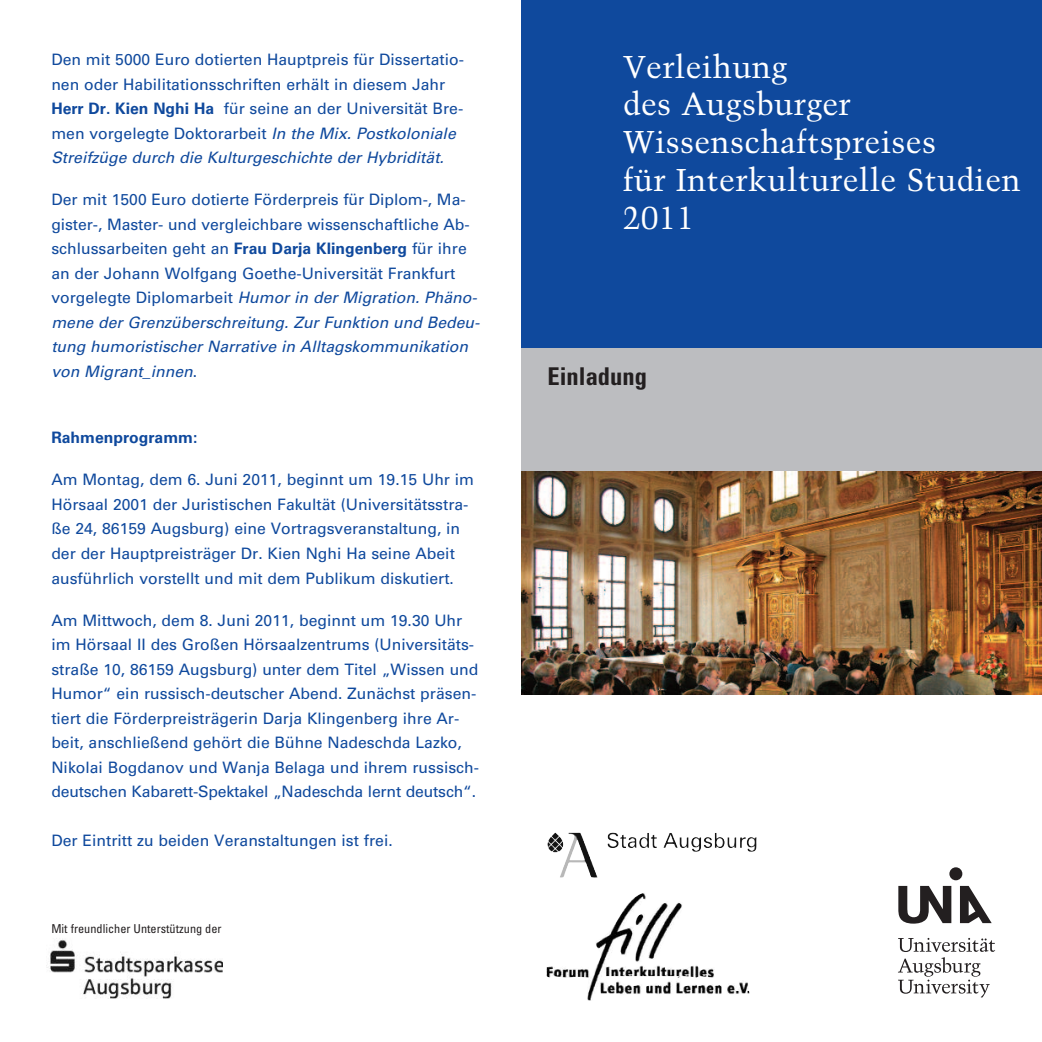
<style>
.page{position:relative;width:1042px;height:1042px;background:#fff}
.page>*{position:absolute;margin:0;border:0;box-sizing:border-box;transform-origin:0 0}
.t1{font:31.5px/37.8px "Trump Mediaeval LT Std";letter-spacing:.01em;color:#fff}
.t2{font:700 condensed 24.5px "Univers LT Std";color:#231f20}
.t3{font:15.75px/24.5px "Univers LT Std";color:#0f499d}
.t4{font:700 15.75px "Univers LT Std";color:#0f499d}
.t5{font:condensed 12.25px "Univers LT Std";color:#231f20}
.s1{font-weight:700}
.s2{font-style:italic}
</style>
<div class="page">
<div style="left:521px;top:347px;width:521px;height:124px;background:#bcbdc0"></div>
<img style="left:546px;top:893px;width:203px;height:107px">
<svg style="left:898px;top:867px;width:93px;height:56px"></svg>
<svg style="left:898px;top:938px;width:97px;height:59px"></svg>
<img style="left:548px;top:832px;width:177px;height:45px">
<img style="left:46px;top:939px;width:177px;height:59px">
<div style="left:521px;top:0;width:521px;height:347px;background:#0f499d"></div>
<img style="left:521px;top:471px;width:521px;height:223px">
<p class="t3" style="left:51px;top:49px;width:414px">Den mit 5000 Euro dotierten Hauptpreis für Dissertatio&shy;nen oder Habilitationsschriften erhält in diesem Jahr <span class="s1">Herr Dr. Kien Nghi Ha</span> für seine an der Universität Bre&shy;men vorgelegte Doktorarbeit <span class="s2">In the Mix. Postkoloniale Streifzüge durch die Kulturgeschichte der Hybridität.</span></p>
<p class="t3" style="left:51px;top:189px;width:429px">Der mit 1500 Euro dotierte Förderpreis für Diplom-, Ma&shy;gister-, Master- und vergleichbare wissenschaftliche Ab&shy;schlussarbeiten geht an <span class="s1">Frau Darja Klingenberg</span> für ihre an der Johann Wolfgang Goethe-Universität Frankfurt vorgelegte Diplomarbeit <span class="s2">Humor in der Migration. Phäno&shy;mene der Grenzüberschreitung. Zur Funktion und Bedeu&shy;tung humoristischer Narrative in Alltagskommunikation von Migrant_innen</span>.</p>
<p class="t4" style="left:51px;top:432px;width:148px">Rahmenprogramm:</p>
<p class="t3" style="left:51px;top:469px;width:424px">Am Montag, dem 6. Juni 2011, beginnt um 19.15 Uhr im Hörsaal 2001 der Juristischen Fakultät (Universitätsstra&shy;ße 24, 86159 Augsburg) eine Vortragsveranstaltung, in der der Hauptpreisträger Dr. Kien Nghi Ha seine Abeit ausführlich vorstellt und mit dem Publikum diskutiert.</p>
<p class="t3" style="left:51px;top:609px;width:429px">Am Mittwoch, dem 8. Juni 2011, beginnt um 19.30 Uhr im Hörsaal II des Großen Hörsaalzentrums (Universitäts&shy;straße 10, 86159 Augsburg) unter dem Titel „Wissen und Humor“ ein russisch-deutscher Abend. Zunächst präsen&shy;tiert die Förderpreisträgerin Darja Klingenberg ihre Ar&shy;beit, anschließend gehört die Bühne Nadeschda Lazko, Nikolai Bogdanov und Wanja Belaga und ihrem russisch&shy;deutschen Kabarett-Spektakel „Nadeschda lernt deutsch“.</p>
<p class="t3" style="left:51px;top:829px;width:343px">Der Eintritt zu beiden Veranstaltungen ist frei.</p>
<p class="t5" style="left:51px;top:924px;width:172px">Mit freundlicher Unterstützung der</p>
<h1 class="t1" style="left:623px;top:48px;width:399px">Verleihung<br>des Augsburger<br>Wissenschaftspreises<br>für Interkulturelle Studien<br>2011</h1>
<h2 class="t2" style="left:547px;top:367px;width:101px">Einladung</h2>
</div>
